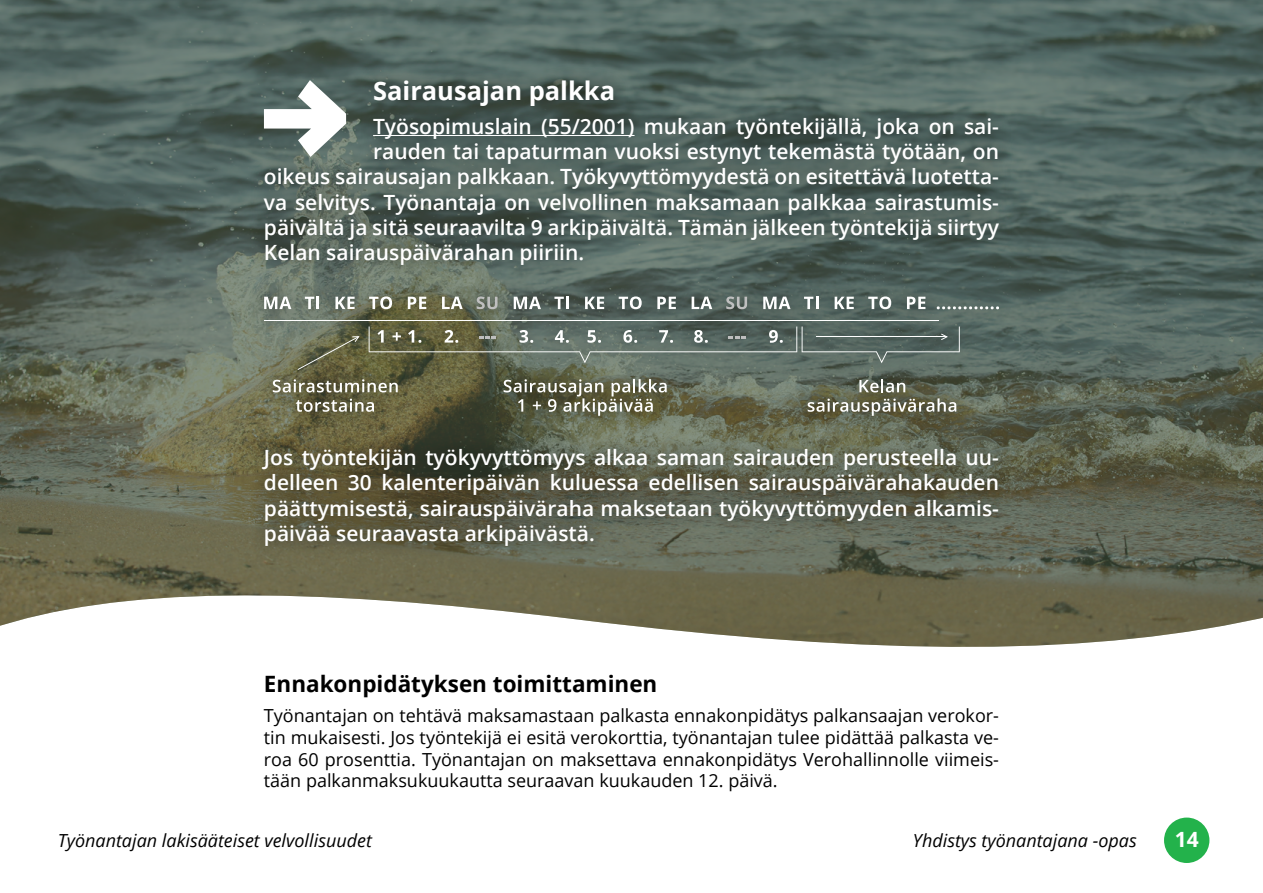
<style>
.page{position:relative;width:1263px;height:893px;background:#fff}
.page>*{position:absolute;margin:0;border:0;box-sizing:border-box;transform-origin:0 0}
.t1{font:700 25.5px "Open Sans";color:#fff}
.t2{font:700 22.5px "Open Sans";color:#000}
.t3{font:600 21px/25.2px "Open Sans";color:#fff;text-align:justify}
.t4{font:700 21px "Open Sans";color:#fff}
.t5{font:18px/21.6px "Open Sans";color:#000;text-align:justify}
.t6{font:italic 18px "Open Sans";color:#000}
</style>
<div class="page">
<img style="left:0;top:0;width:1263px;height:647px">
<div style="left:1164px;top:818px;width:45px;height:45px;background:#23b24b;border-radius:50%"></div>
<div style="left:247px;top:64px;width:767px;height:497px;background:#000;opacity:.6"></div>
<hr style="left:373px;top:135px;width:261px;height:1px;background:#fff">
<svg style="left:264px;top:80px;width:82px;height:77px"></svg>
<div style="left:247px;top:280px;width:767px;height:151px;background:#000;opacity:.6"></div>
<svg style="left:264px;top:297px;width:27px;height:12px"></svg>
<svg style="left:273px;top:379px;width:125px;height:13px"></svg>
<svg style="left:296px;top:399px;width:78px;height:13px"></svg>
<svg style="left:504px;top:379px;width:163px;height:37px;background:#767762"></svg>
<svg style="left:859px;top:379px;width:46px;height:13px"></svg>
<svg style="left:808px;top:398px;width:148px;height:18px;background:#7f7f6c"></svg>
<svg style="left:335px;top:297px;width:20px;height:12px"></svg>
<svg style="left:369px;top:296px;width:23px;height:13px"></svg>
<svg style="left:408px;top:297px;width:18px;height:12px"></svg>
<svg style="left:442px;top:297px;width:21px;height:12px"></svg>
<svg style="left:477px;top:296px;width:20px;height:13px"></svg>
<svg style="left:305px;top:297px;width:14px;height:12px"></svg>
<svg style="left:514px;top:297px;width:27px;height:12px"></svg>
<svg style="left:585px;top:297px;width:19px;height:12px"></svg>
<svg style="left:619px;top:296px;width:23px;height:13px"></svg>
<svg style="left:657px;top:297px;width:19px;height:12px"></svg>
<svg style="left:692px;top:297px;width:20px;height:12px"></svg>
<svg style="left:726px;top:296px;width:21px;height:13px"></svg>
<svg style="left:554px;top:297px;width:15px;height:12px"></svg>
<svg style="left:763px;top:297px;width:27px;height:12px"></svg>
<svg style="left:835px;top:297px;width:19px;height:12px"></svg>
<svg style="left:868px;top:296px;width:23px;height:13px"></svg>
<svg style="left:907px;top:297px;width:18px;height:12px"></svg>
<svg style="left:937px;top:306px;width:62px;height:3px"></svg>
<svg style="left:804px;top:297px;width:14px;height:12px"></svg>
<hr style="left:264px;top:320px;width:674px;height:1px;background:#fff">
<svg style="left:297px;top:336px;width:63px;height:34px;background:#6b6b4d"></svg>
<svg style="left:369px;top:327px;width:591px;height:36px;background:#687367"></svg>
<p class="t1" style="left:373px;top:72px;width:243px">Sairausajan palkka</p>
<p class="t3" style="left:373px;top:113px;width:627px">Työsopimuslain (55/2001) mukaan työntekijällä, joka on sai-</p>
<p class="t3" style="left:373px;top:138px;width:627px">rauden tai tapaturman vuoksi estynyt tekemästä työtään, on</p>
<p class="t3" style="left:264px;top:164px;width:736px">oikeus sairausajan palkkaan. Työkyvyttömyydestä on esitettävä luotetta-</p>
<p class="t3" style="left:264px;top:189px;width:736px">va selvitys. Työnantaja on velvollinen maksamaan palkkaa sairastumis-</p>
<p class="t3" style="left:264px;top:214px;width:737px">päivältä ja sitä seuraavilta 9 arkipäivältä. Tämän jälkeen työntekijä siirtyy</p>
<p class="t3" style="left:264px;top:239px;width:322px">Kelan sairauspäivärahan piiriin.</p>
<p class="t3" style="left:264px;top:444px;width:737px">Jos työntekijän työkyvyttömyys alkaa saman sairauden perusteella uu&shy;delleen 30 kalenteripäivän kuluessa edellisen sairauspäivärahakauden päättymisestä, sairauspäiväraha maksetaan työkyvyttömyyden alkamis&shy;päivää seuraavasta arkipäivästä.</p>
<p class="t2" style="left:264px;top:668px;width:395px">Ennakonpidätyksen toimittaminen</p>
<p class="t5" style="left:264px;top:705px;width:737px">Työnantajan on tehtävä maksamastaan palkasta ennakonpidätys palkansaajan verokor&shy;tin mukaisesti. Jos työntekijä ei esitä verokorttia, työnantajan tulee pidättää palkasta ve&shy;roa 60 prosenttia. Työnantajan on maksettava ennakonpidätys Verohallinnolle viimeis&shy;tään palkanmaksukuukautta seuraavan kuukauden 12. päivä.</p>
<p class="t6" style="left:58px;top:828px;width:316px">Työnantajan lakisääteiset velvollisuudet</p>
<p class="t6" style="left:913px;top:828px;width:225px">Yhdistys työnantajana -opas</p>
<p class="t4" style="left:1175px;top:825px;width:25px">14</p>
</div>
